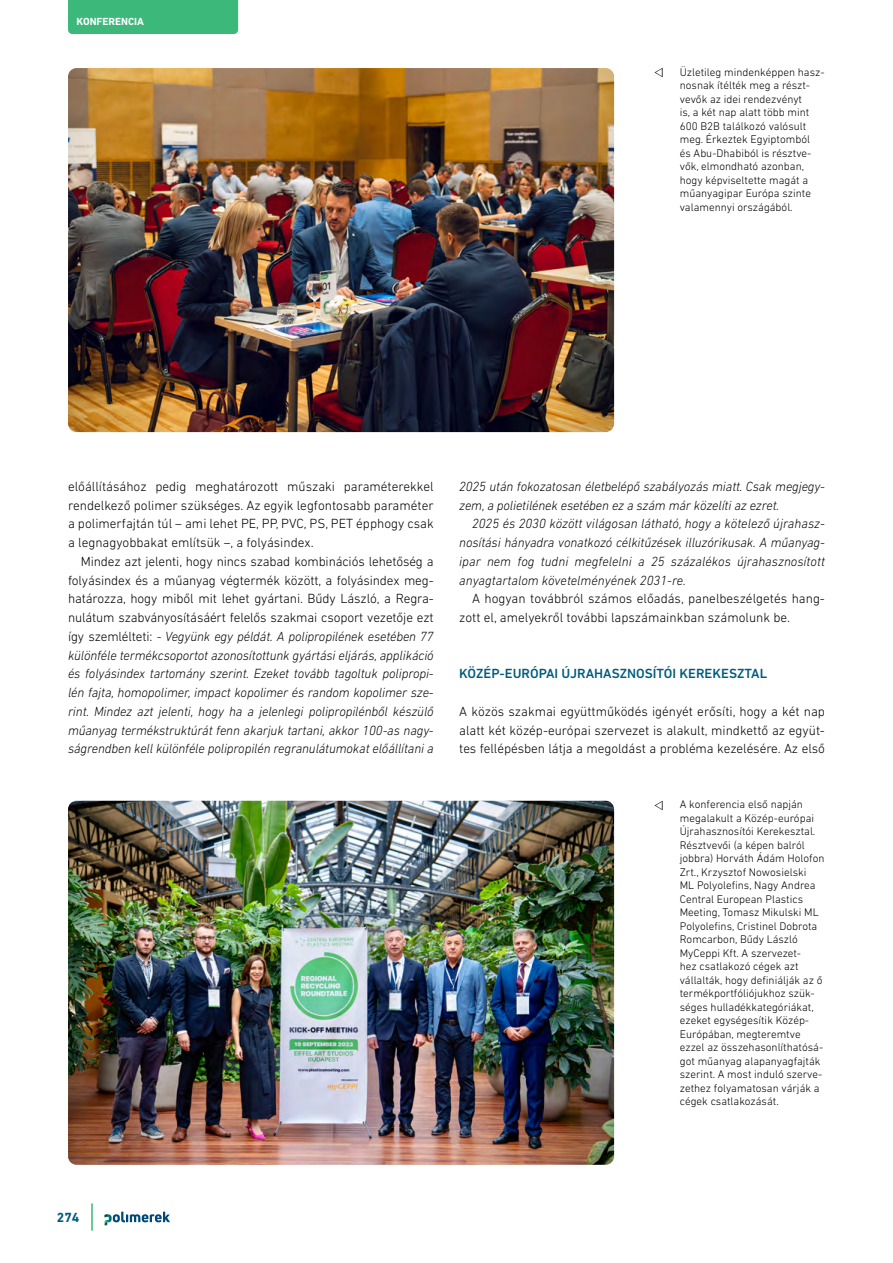
<style>
.page{position:relative;width:893px;height:1263px;background:#fff}
.page>*{position:absolute;margin:0;border:0;box-sizing:border-box;transform-origin:0 0}
.t1{font:italic 300 13.5px/18.8px "DIN Next LT Pro";letter-spacing:-.01em;color:#000;text-align:justify}
.t2{font:300 13.5px/18.8px "DIN Next LT Pro";color:#000;text-align:justify}
.t3{font:500 13.5px "DIN Next LT Pro";color:#005c7e}
.t4{font:700 13.5px "DIN Next LT Pro";color:#005c7e}
.t5{font:300 11.25px/13.5px "DIN Next LT Pro";color:#000}
.t6{font:700 10.5px "DIN Next LT Pro";color:#fff}
.s1{font-style:normal}
</style>
<div class="page">
<hr style="left:91px;top:1203px;width:2px;height:28px;background:#3bb87a">
<svg style="left:105px;top:1211px;width:65px;height:14px"></svg>
<div style="left:68px;top:0;width:170px;height:34px;background:#3bb87a"></div>
<img style="left:68px;top:801px;width:546px;height:364px">
<img style="left:68px;top:68px;width:546px;height:364px">
<p class="t6" style="left:77px;top:15px;width:69px">KONFERENCIA</p>
<p class="t5" style="left:680px;top:65px;width:146px">Üzletileg mindenképpen hasz&shy;nosnak ítélték meg a részt&shy;vevők az idei rendezvényt<br>is, a két nap alatt több mint<br>600 B2B találkozó valósult meg. Érkeztek Egyiptomból<br>és Abu-Dhabiból is résztve&shy;vők, elmondható azonban, hogy képviseltette magát a műanyagipar Európa szinte valamennyi országából.</p>
<p class="t2" style="left:68px;top:477px;width:367px">előállításához pedig meghatározott műszaki paraméterekkel rendelkező polimer szükséges. Az egyik legfontosabb paraméter a polimerfajtán túl – ami lehet PE, PP, PVC, PS, PET épphogy csak a legnagyobbakat említsük –, a folyásindex.</p>
<p class="t1" style="left:68px;top:552px;width:367px;text-indent:13px"><span class="s1">Mindez azt jelenti, hogy nincs szabad kombinációs lehetőség a folyásindex és a műanyag végtermék között, a folyásindex meg&shy;határozza, hogy miből mit lehet gyártani. Bűdy László, a Regra&shy;nulátum szabványosításáért felelős szakmai csoport vezetője ezt így szemlélteti:</span> - Vegyünk egy példát. A polipropilének esetében 77 különféle termékcsoportot azonosítottunk gyártási eljárás, applikáció és folyásindex tartomány szerint. Ezeket tovább tagoltuk polipropi&shy;lén fajta, homopolimer, impact kopolimer és random kopolimer sze&shy;rint. Mindez azt jelenti, hogy ha a jelenlegi polipropilénből készülő műanyag termékstruktúrát fenn akarjuk tartani, akkor 100-as nagy&shy;ságrendben kell különféle polipropilén regranulátumokat előállítani a</p>
<p class="t1" style="left:459px;top:477px;width:367px">2025 után fokozatosan életbelépő szabályozás miatt. Csak megjegy&shy;zem, a polietilének esetében ez a szám már közelíti az ezret.</p>
<p class="t1" style="left:459px;top:514px;width:367px;text-indent:13px">2025 és 2030 között világosan látható, hogy a kötelező újrahasz&shy;nosítási hányadra vonatkozó célkitűzések illuzórikusak. A műanyag&shy;ipar nem fog tudni megfelelni a 25 százalékos újrahasznosított anyagtartalom követelményének 2031-re.</p>
<p class="t2" style="left:459px;top:589px;width:367px;text-indent:13px">A hogyan továbbról számos előadás, panelbeszélgetés hang&shy;zott el, amelyekről további lapszámainkban számolunk be.</p>
<p class="t3" style="left:459px;top:666px;width:309px">KÖZÉP-EURÓPAI ÚJRAHASZNOSÍTÓI KEREKESZTAL</p>
<p class="t2" style="left:459px;top:702px;width:367px">A közös szakmai együttműködés igényét erősíti, hogy a két nap alatt két közép-európai szervezet is alakult, mindkettő az együt&shy;tes fellépésben látja a megoldást a probléma kezelésére. Az első</p>
<p class="t5" style="left:680px;top:798px;width:146px">A konferencia első napján megalakult a Közép-európai<br>Újrahasznosítói Kerekesztal.<br>Résztvevői (a képen balról jobbra) Horváth Ádám Holofon<br>Zrt., Krzysztof Nowosielski<br>ML Polyolefins, Nagy Andrea<br>Central European Plastics<br>Meeting, Tomasz Mikulski ML<br>Polyolefins, Cristinel Dobrota<br>Romcarbon, Bűdy László<br>MyCeppi Kft. A szervezet-<br>hez csatlakozó cégek azt vállalták, hogy definiálják az ő termékportfóliójukhoz szük&shy;séges hulladékkategóriákat, ezeket egységesítik Közép-<br>Európában, megteremtve ezzel az összehasonlíthatósá&shy;got műanyag alapanyagfajták szerint. A most induló szerve&shy;zethez folyamatosan várják a cégek csatlakozását.</p>
<p class="t4" style="left:57px;top:1210px;width:24px">274</p>
</div>
